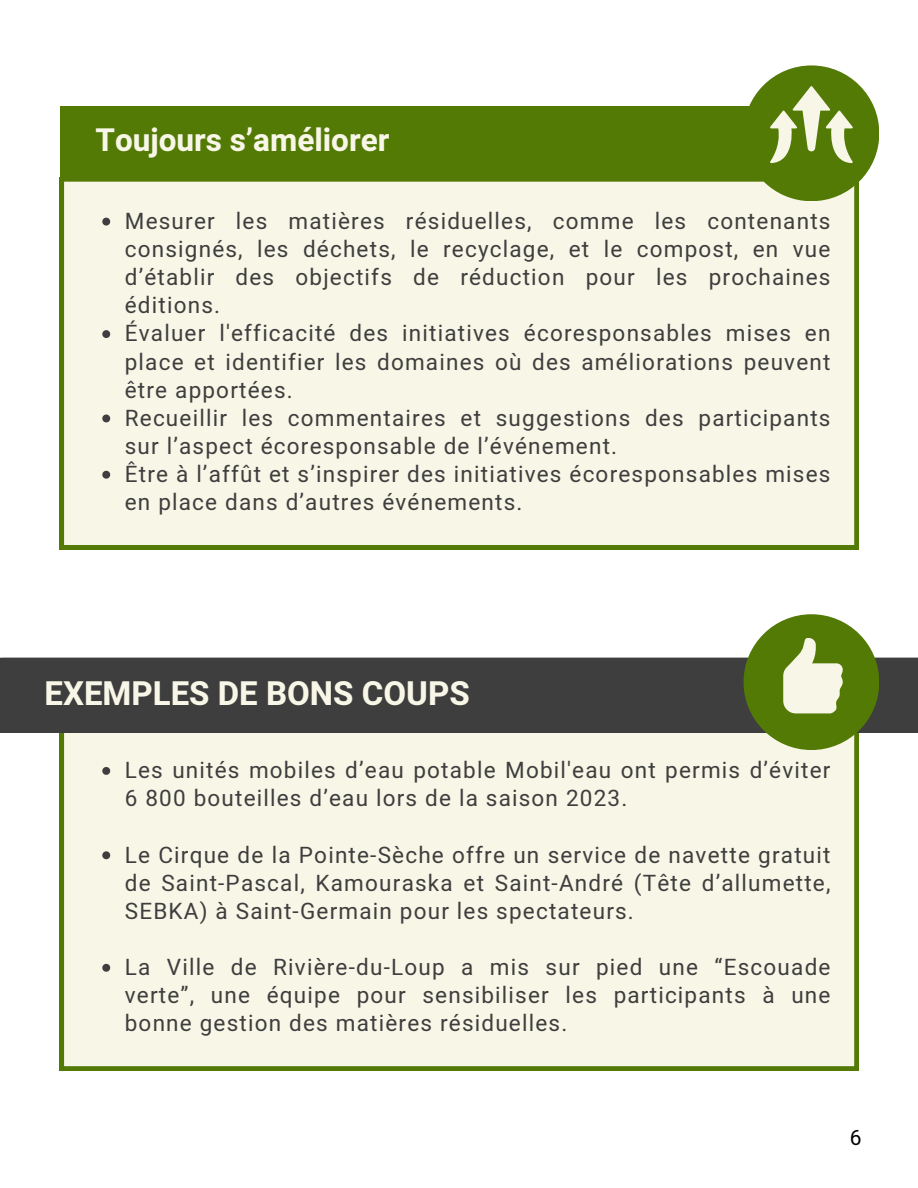
<style>
.page{position:relative;width:918px;height:1188px;background:#fff}
.page>*{position:absolute;margin:0;border:0;box-sizing:border-box;transform-origin:0 0}
.t1{font:700 33px "Heebo";color:#f8f6e7}
.t2{font:700 31.5px "Heebo";color:#f8f6e7}
.t3{font:22.5px/28.2px "Heebo";letter-spacing:.055em;color:#3e3e3e;text-align:justify}
.t4{font:21px "Heebo";color:#000}
</style>
<div class="page">
<div style="left:60px;top:177px;width:798px;height:372px;background:#f8f6e7"></div>
<svg style="left:102px;top:218px;width:8px;height:8px"></svg>
<svg style="left:102px;top:330px;width:8px;height:8px"></svg>
<svg style="left:102px;top:415px;width:8px;height:7px"></svg>
<svg style="left:102px;top:471px;width:8px;height:8px"></svg>
<div style="left:60px;top:733px;width:798px;height:338px;background:#f8f6e7"></div>
<svg style="left:102px;top:767px;width:8px;height:8px"></svg>
<svg style="left:102px;top:851px;width:8px;height:8px"></svg>
<svg style="left:102px;top:964px;width:8px;height:8px"></svg>
<div style="left:0;top:658px;width:918px;height:75px;background:#3e3e3e"></div>
<div style="left:744px;top:65px;width:135px;height:136px;background:#527a05;border-radius:50%"></div>
<div style="left:60px;top:106px;width:802px;height:71px;background:#527a05"></div>
<svg style="left:770px;top:86px;width:83px;height:77px"></svg>
<div style="left:744px;top:614px;width:135px;height:136px;background:#527a05;border-radius:50%"></div>
<svg style="left:752px;top:623px;width:119px;height:119px"></svg>
<p class="t2" style="left:95px;top:118px;width:295px">Toujours s’améliorer</p>
<p class="t3" style="left:125px;top:208px;width:707px">Mesurer les matières résiduelles, comme les contenants consignés, les déchets, le recyclage, et le compost, en vue d’établir des objectifs de réduction pour les prochaines éditions.</p>
<h2 class="t3" style="left:125px;top:320px;width:707px">Évaluer l'efficacité des initiatives écoresponsables mises en place et identifier les domaines où des améliorations peuvent être apportées.</h2>
<p class="t3" style="left:125px;top:405px;width:707px">Recueillir les commentaires et suggestions des participants sur l’aspect écoresponsable de l’événement.</p>
<p class="t3" style="left:125px;top:461px;width:707px">Être à l’affût et s’inspirer des initiatives écoresponsables mises en place dans d’autres événements.</p>
<h1 class="t1" style="left:45px;top:670px;width:427px">EXEMPLES DE BONS COUPS</h1>
<p class="t3" style="left:125px;top:757px;width:707px">Les unités mobiles d’eau potable Mobil'eau ont permis d’éviter<br>6 800 bouteilles d’eau lors de la saison 2023.</p>
<p class="t3" style="left:125px;top:841px;width:707px">Le Cirque de la Pointe-Sèche offre un service de navette gratuit de Saint-Pascal, Kamouraska et Saint-André (Tête d’allumette, SEBKA) à Saint-Germain pour les spectateurs.</p>
<p class="t3" style="left:125px;top:954px;width:707px">La Ville de Rivière-du-Loup a mis sur pied une “Escouade verte”, une équipe pour sensibiliser les participants à une bonne gestion des matières résiduelles.</p>
<p class="t4" style="left:850px;top:1123px;width:13px">6</p>
</div>
